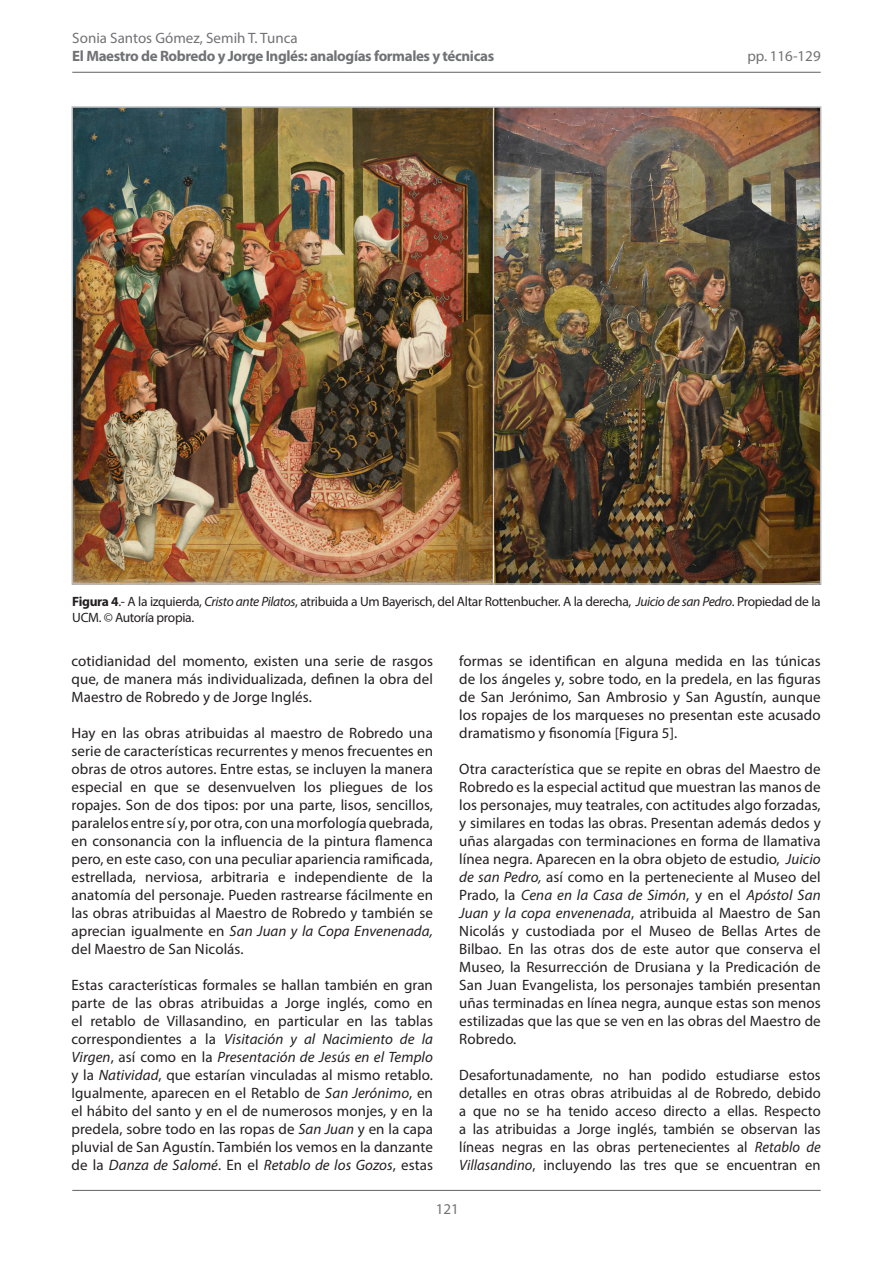
<style>
.page{position:relative;width:893px;height:1263px;background:#fff}
.page>*{position:absolute;margin:0;border:0;box-sizing:border-box;transform-origin:0 0}
.Tipo_de_texto{font:15px/18px "Myriad Pro";letter-spacing:.005em;color:#231f20;text-align:justify}
.t1{font:700 15px "Myriad Pro";letter-spacing:-.025em;color:#717275}
.t2{font:15px "Myriad Pro";color:#717275}
.Pies_de_foto{font:13.5px/16.5px "Myriad Pro";letter-spacing:-.025em;color:#231f20}
.s1{font-weight:700}
.s2{font-style:italic}
</style>
<div class="page">
<hr style="left:72px;top:72px;width:749px;height:1px;background:#717275">
<hr style="left:72px;top:1190px;width:749px;height:1px;background:#717275">
<img style="left:75px;top:109px;width:743px;height:473px">
<div style="left:72px;top:106px;width:749px;height:479px;border:2px solid #b8b9bc"></div>
<p class="t2" style="left:72px;top:29px;width:227px">Sonia Santos Gómez, Semih T. Tunca</p>
<p class="t1" style="left:72px;top:46px;width:423px">El Maestro de Robredo y Jorge Inglés: analogías formales y técnicas</p>
<p class="t2" style="left:747px;top:47px;width:75px">pp. 116-129</p>
<p class="Pies_de_foto" style="left:72px;top:592px;width:750px"><span class="s1">Figura 4</span>.- A la izquierda, <span class="s2">Cristo ante Pilatos</span>, atribuida a Um Bayerisch, del Altar Rottenbucher. A la derecha, <span class="s2">Juicio de san Pedro</span>. Propiedad de la<br>UCM. © Autoría propia.</p>
<p class="Tipo_de_texto" style="left:72px;top:652px;width:363px">cotidianidad del momento, existen una serie de rasgos que, de manera más individualizada, definen la obra del Maestro de Robredo y de Jorge Inglés.</p>
<p class="Tipo_de_texto" style="left:72px;top:724px;width:363px">Hay en las obras atribuidas al maestro de Robredo una serie de características recurrentes y menos frecuentes en obras de otros autores. Entre estas, se incluyen la manera especial en que se desenvuelven los pliegues de los ropajes. Son de dos tipos: por una parte, lisos, sencillos, paralelos entre sí y, por otra, con una morfología quebrada, en consonancia con la influencia de la pintura flamenca pero, en este caso, con una peculiar apariencia ramificada, estrellada, nerviosa, arbitraria e independiente de la anatomía del personaje. Pueden rastrearse fácilmente en las obras atribuidas al Maestro de Robredo y también se aprecian igualmente en <span class="s2">San Juan y la Copa Envenenada, </span>del Maestro de San Nicolás.</p>
<p class="Tipo_de_texto" style="left:72px;top:976px;width:363px">Estas características formales se hallan también en gran parte de las obras atribuidas a Jorge inglés, como en el retablo de Villasandino, en particular en las tablas correspondientes a la <span class="s2">Visitación y al Nacimiento de la Virgen</span>, así como en la <span class="s2">Presentación de Jesús en el Templo </span>y la <span class="s2">Natividad</span>, que estarían vinculadas al mismo retablo.<br>Igualmente, aparecen en el Retablo de <span class="s2">San Jerónimo</span>, en el hábito del santo y en el de numerosos monjes, y en la predela, sobre todo en las ropas de <span class="s2">San Juan</span> y en la capa pluvial de San Agustín. También los vemos en la danzante de la <span class="s2">Danza de Salomé</span>. En el <span class="s2">Retablo de los Gozos</span>, estas</p>
<p class="Tipo_de_texto" style="left:459px;top:652px;width:363px">formas se identifican en alguna medida en las túnicas de los ángeles y, sobre todo, en la predela, en las figuras de San Jerónimo, San Ambrosio y San Agustín, aunque los ropajes de los marqueses no presentan este acusado dramatismo y fisonomía [Figura 5].</p>
<p class="Tipo_de_texto" style="left:459px;top:760px;width:363px">Otra característica que se repite en obras del Maestro de Robredo es la especial actitud que muestran las manos de los personajes, muy teatrales, con actitudes algo forzadas, y similares en todas las obras. Presentan además dedos y uñas alargadas con terminaciones en forma de llamativa línea negra. Aparecen en la obra objeto de estudio, <span class="s2">Juicio de san Pedro,</span> así como en la perteneciente al Museo del Prado, la <span class="s2">Cena en la Casa de Simón</span>, y en el <span class="s2">Apóstol San Juan y la copa envenenada</span>, atribuida al Maestro de San Nicolás y custodiada por el Museo de Bellas Artes de Bilbao. En las otras dos de este autor que conserva el Museo, la Resurrección de Drusiana y la Predicación de San Juan Evangelista, los personajes también presentan uñas terminadas en línea negra, aunque estas son menos estilizadas que las que se ven en las obras del Maestro de Robredo.</p>
<p class="Tipo_de_texto" style="left:459px;top:1066px;width:363px">Desafortunadamente, no han podido estudiarse estos detalles en otras obras atribuidas al de Robredo, debido a que no se ha tenido acceso directo a ellas. Respecto a las atribuidas a Jorge inglés, también se observan las líneas negras en las obras pertenecientes al <span class="s2">Retablo de Villasandino</span>, incluyendo las tres que se encuentran en</p>
<p class="t2" style="left:436px;top:1200px;width:25px">121</p>
</div>
